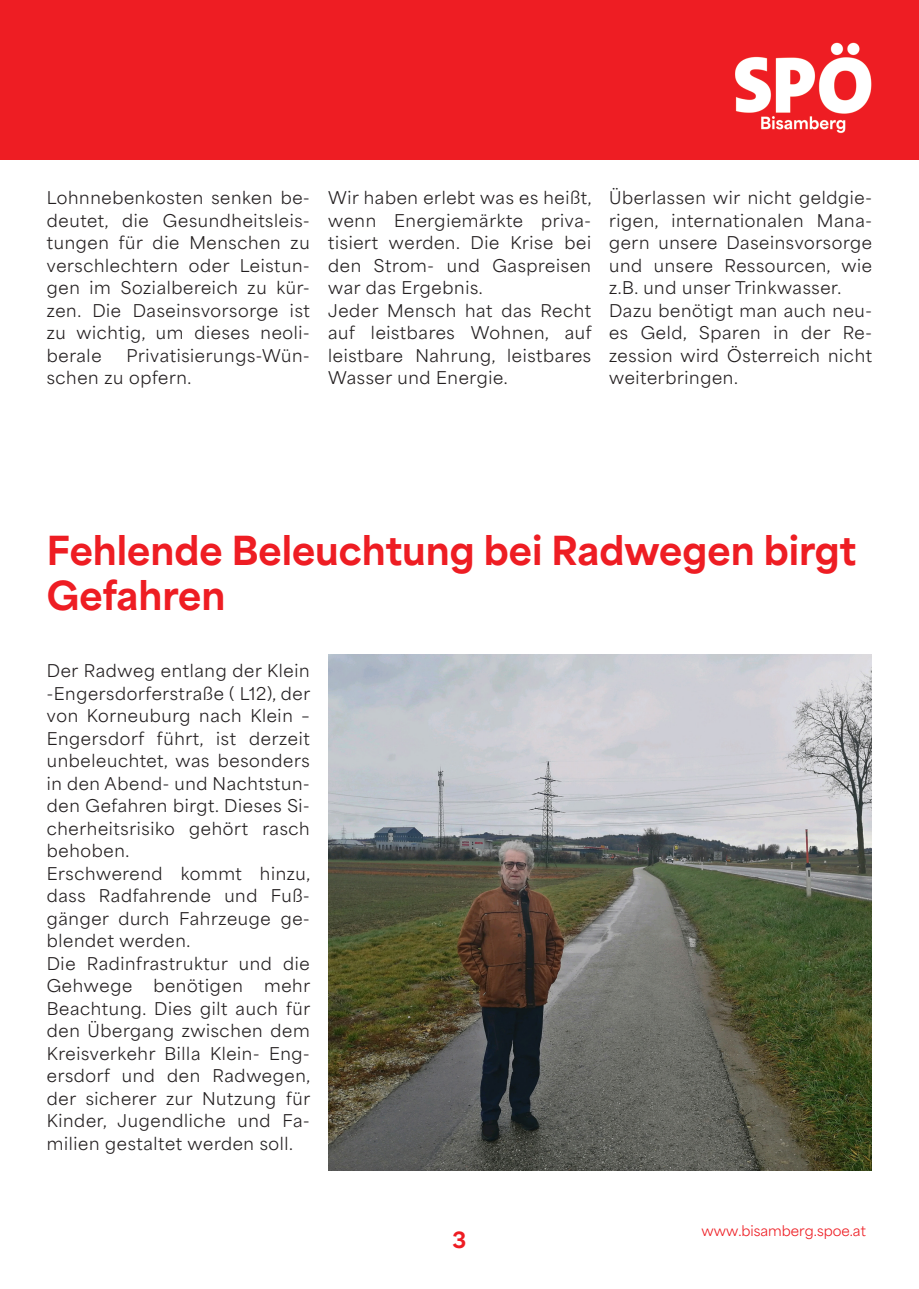
<style>
.page{position:relative;width:919px;height:1289px;background:#fff}
.page>*{position:absolute;margin:0;border:0;box-sizing:border-box;transform-origin:0 0}
._78_Titel_3sp2z_Vorspann{font:900 37.5px/45px "Area Normal";color:#ee1d23}
.t1{font:900 21px "Area Normal";color:#ee1d23}
.t2{font:16.5px/22.5px "Area Normal";letter-spacing:.04em;color:#231f20;text-align:justify}
.t3{font:13.5px "Area Normal";color:#ee1d23}
</style>
<div class="page">
<div style="left:0;top:0;width:918px;height:159px;background:#ee1d23"></div>
<img style="left:735px;top:42px;width:137px;height:92px">
<img style="left:328px;top:654px;width:543px;height:515px">
<p class="t2" style="left:47px;top:185px;width:264px">Lohnnebenkosten senken be&shy;deutet, die Gesundheitsleis&shy;tungen für die Menschen zu verschlechtern oder Leistun&shy;gen im Sozialbereich zu kür&shy;zen. Die Daseinsvorsorge ist zu wichtig, um dieses neoli&shy;berale</p>
<p class="t2" style="left:47px;top:342px;width:264px;text-indent:80px">Privatisierungs-Wün&shy;schen zu opfern.</p>
<p class="t2" style="left:328px;top:185px;width:265px">Wir haben erlebt was es heißt, wenn Energiemärkte priva&shy;tisiert werden. Die Krise bei den Strom- und Gaspreisen war das Ergebnis.</p>
<p class="t2" style="left:328px;top:297px;width:265px">Jeder Mensch hat das Recht auf leistbares Wohnen, auf leistbare Nahrung, leistbares Wasser und Energie.</p>
<p class="t2" style="left:609px;top:185px;width:264px">Überlassen wir nicht geldgie&shy;rigen, internationalen Mana&shy;gern unsere Daseinsvorsorge und unsere Ressourcen, wie z.B. und unser Trinkwasser.</p>
<p class="t2" style="left:609px;top:297px;width:264px">Dazu benötigt man auch neu&shy;es Geld, Sparen in der Re&shy;zession wird Österreich nicht weiterbringen.</p>
<p class="_78_Titel_3sp2z_Vorspann" style="left:47px;top:524px;width:811px">Fehlende Beleuchtung bei Radwegen birgt<br>Gefahren</p>
<p class="t2" style="left:47px;top:657px;width:265px">Der Radweg entlang der Klein -Engersdorferstraße ( L12), der von Korneuburg nach Klein – Engersdorf führt, ist derzeit unbeleuchtet, was besonders in den Abend- und Nachtstun&shy;den Gefahren birgt. Dieses Si&shy;cherheitsrisiko gehört rasch behoben.</p>
<p class="t2" style="left:47px;top:860px;width:265px">Erschwerend kommt hinzu, dass Radfahrende und Fuß&shy;gänger durch Fahrzeuge ge&shy;blendet werden.</p>
<p class="t2" style="left:47px;top:950px;width:264px">Die Radinfrastruktur und die<br>Gehwege</p>
<p class="t2" style="left:153px;top:972px;width:91px">benötigen</p>
<p class="t2" style="left:47px;top:972px;width:265px;text-indent:217px">mehr Beachtung. Dies gilt auch für den Übergang zwischen dem Kreisverkehr Billa Klein- Eng&shy;ersdorf und den Radwegen, der sicherer zur Nutzung für Kinder, Jugendliche und Fa&shy;milien gestaltet werden soll.</p>
<p class="t1" style="left:452px;top:1221px;width:15px">3</p>
<p class="t3" style="left:701px;top:1218px;width:166px">www.bisamberg.spoe.at</p>
</div>
